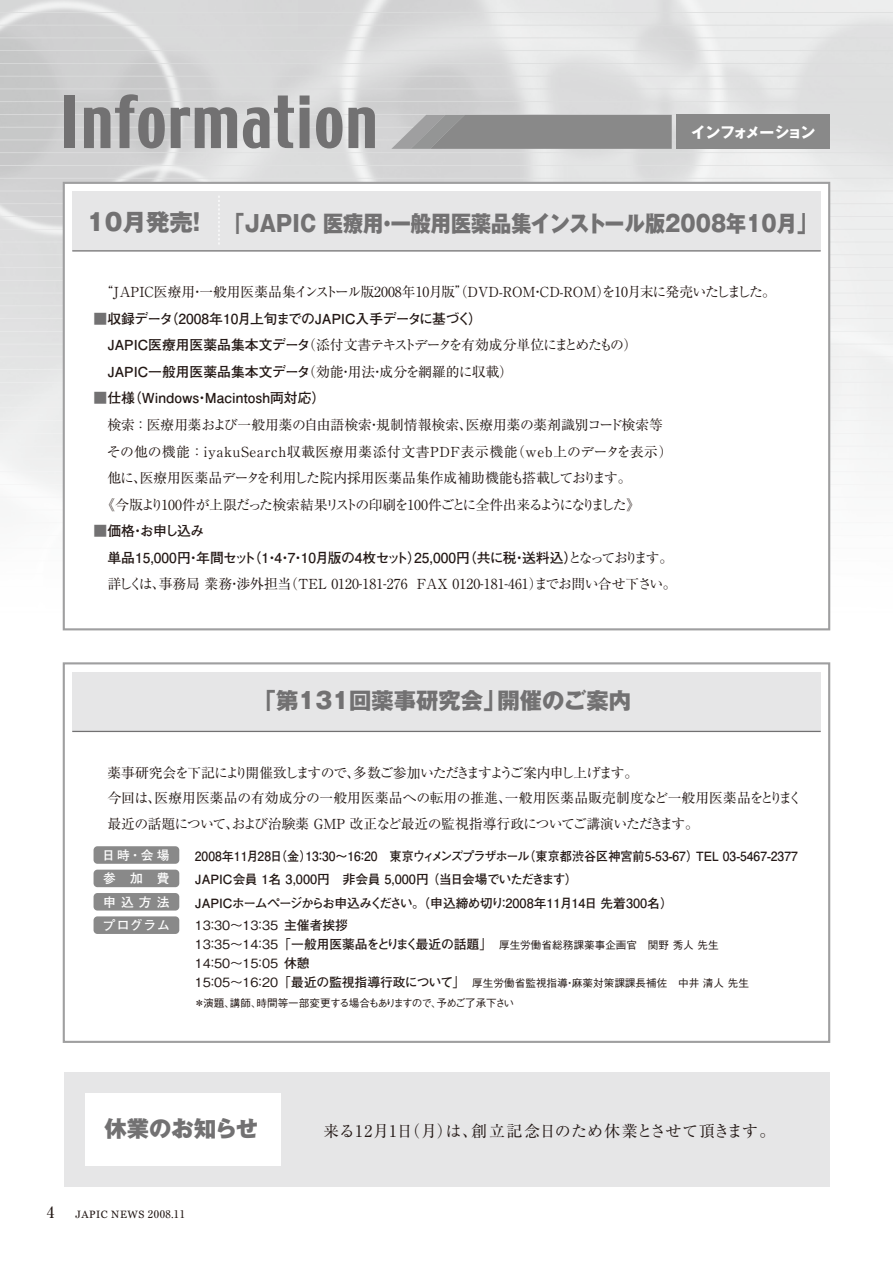
<style>
.page{position:relative;width:893px;height:1263px;background:#fff}
.page>*{position:absolute;margin:0;border:0;box-sizing:border-box;transform-origin:0 0}
.t1{font:63.75px "Techno";letter-spacing:.025em;color:#727172}
.t2{font:800 22.35px "Gothic MB101 Pro";color:#727172;scale:.9 1}
.t3{font:800 22.35px "Gothic MB101 Pro";color:#727172}
.t4{font:15.9px "Ryumin Pro";letter-spacing:.005em;color:#231815}
.t5{font:500 15.45px "Ryumin Pro";color:#231815}
.t6{font:700 14.85px "Gothic MB101 Pro";letter-spacing:-.085em;color:#fff}
.t7{font:13.8px "Ryumin Pro";letter-spacing:-.005em;color:#231815}
.t8{font:13.8px/25.5px "Ryumin Pro";letter-spacing:-.03em;color:#231815}
.t9{font:700 13.8px/26.5px "Futo Go B101 Pro";color:#231815}
.t10{font:13.8px "Ryumin Pro";letter-spacing:-.095em;color:#231815}
.t11{font:13.8px "Ryumin Pro";letter-spacing:.04em;color:#231815}
.t12{font:700 13.8px "Futo Go B101 Pro";letter-spacing:-.08em;color:#231815}
.t13{font:700 12.75px/23.4px "Futo Go B101 Pro";color:#231815;scale:.95 1}
.t14{font:500 12.75px "Gothic BBB Pro";color:#231815}
.t15{font:700 12.75px/23.4px "Futo Go B101 Pro";letter-spacing:.245em;color:#fff;text-align:justify}
.t16{font:500 10.65px/19.4px "Gothic BBB Pro";color:#231815}
.t17{font:10.65px "Georgia";letter-spacing:.05em;color:#231815}
.s1{font-size:23.4px}
.s2{color:#727172}
.s3{font-family:"Futo Go B101 Pro";font-weight:700}
.s4{font-family:"Ryumin Pro";font-weight:400}
.s5{font-size:12.75px}
.s6{font-family:"Futo Go B101 Pro";font-weight:700;font-size:12.75px}
.s7{font-family:"Ryumin Pro";font-weight:500}
</style>
<div class="page">
<svg style="left:0;top:12px;width:893px;height:613px"></svg>
<div style="left:63px;top:662px;width:767px;height:381px;border:2px solid #9f9fa0"></div>
<div style="left:63px;top:182px;width:767px;height:448px;background:#fff;border:2px solid #9f9fa0"></div>
<div style="left:72px;top:191px;width:749px;height:60px;background:#e6e6e7"></div>
<hr style="left:72px;top:250px;width:749px;height:2px;background:#727172">
<div style="left:72px;top:672px;width:749px;height:59px;background:#e6e6e7"></div>
<hr style="left:72px;top:731px;width:749px;height:1px;background:#727172">
<div style="left:64px;top:1071px;width:765px;height:115px;background:#e6e6e7"></div>
<div style="left:85px;top:1093px;width:196px;height:72px;background:#fff"></div>
<svg style="left:218px;top:196px;width:2px;height:48px"></svg>
<svg style="left:391px;top:115px;width:281px;height:34px;background:#909090"></svg>
<div style="left:676px;top:115px;width:153px;height:34px;background:#898989"></div>
<div style="left:94px;top:846px;width:85px;height:18px;background:#898989;border-radius:4px"></div>
<div style="left:94px;top:870px;width:85px;height:17px;background:#898989;border-radius:4px"></div>
<div style="left:94px;top:893px;width:85px;height:17px;background:#898989;border-radius:4px"></div>
<div style="left:94px;top:916px;width:85px;height:18px;background:#898989;border-radius:4px"></div>
<h1 class="t1" style="left:60px;top:79px;width:320px">Information</h1>
<p class="t6" style="left:691px;top:120px;width:126px">インフォメーション</p>
<h2 class="t2" style="left:87px;top:204px;width:812px"><span class="s1">10月発売!</span> 「JAPIC 医療用・一般用医薬品集インストール版2008年10月」</h2>
<p class="t7" style="left:94px;top:281px;width:684px">　“JAPIC医療用・一般用医薬品集インストール版2008年10月版”（DVD-ROM・CD-ROM）を10月末に発売いたしました。</p>
<p class="t12" style="left:94px;top:307px;width:390px"><span class="s2">■</span>収録データ（2008年10月上旬までのＪＡＰＩＣ入手データに基づく）</p>
<p class="t10" style="left:107px;top:334px;width:531px"><span class="s3">JAPIC医療用医薬品集本文データ</span>（添付文書テキストデータを有効成分単位にまとめたもの）</p>
<p class="t9" style="left:107px;top:356px;width:407px">JAPIC一般用医薬品集本文データ<span class="s4">（効能・用法・成分を網羅的に収載）</span></p>
<p class="t9" style="left:94px;top:383px;width:234px"><span class="s2">■</span>仕様（Windows・Macintosh両対応）</p>
<p class="t7" style="left:107px;top:414px;width:557px">検索 ：医療用薬および一般用薬の自由語検索・規制情報検索、医療用薬の薬剤識別コード検索等</p>
<p class="t11" style="left:107px;top:440px;width:567px">その他の機能 ：iyakuSearch収載医療用薬添付文書PDF表示機能（web上のデータを表示）</p>
<p class="t7" style="left:107px;top:467px;width:526px">他に、医療用医薬品データを利用した院内採用医薬品集作成補助機能も搭載しております。</p>
<p class="t10" style="left:101px;top:494px;width:540px">《今版より100件が上限だった検索結果リストの印刷を100件ごとに全件出来るようになりました》</p>
<p class="t9" style="left:107px;top:516px;width:567px;text-indent:-14px"><span class="s2">■</span>価格・お申し込み<br>単品15,000円・年間セット（1・4・7・10月版の4枚セット）25,000円（共に税・送料込）<span class="s4">となっております。</span></p>
<p class="t7" style="left:107px;top:573px;width:571px">詳しくは、事務局 業務・渉外担当（TEL 0120-181-276 FAX 0120-181-461）までお問い合せ下さい。</p>
<h2 class="t3" style="left:254px;top:682px;width:379px">「第131回薬事研究会」開催のご案内</h2>
<p class="t8" style="left:94px;top:759px;width:710px">　薬事研究会を下記により開催致しますので、多数ご参加いただきますようご案内申し上げます。<br>　今回は、医療用医薬品の有効成分の一般用医薬品への転用の推進、一般用医薬品販売制度など一般用医薬品をとりまく　最近の話題について、および治験薬 GMP 改正など最近の監視指導行政についてご講演いただきます。</p>
<p class="t13" style="left:195px;top:843px;width:636px">2008年11月28日（金）13：30～16：20　東京ウィメンズプラザホール（東京都渋谷区神宮前5-53-67）TEL 03-5467-2377<br>JAPIC会員 1名 3,000円　非会員 5,000円 （当日会場でいただきます）<br>JAPICホームページからお申込みください。（申込締め切り：2008年11月14日 先着300名）</p>
<p class="t15" style="left:102px;top:842px;width:69px">日時・会場参加費申込方法プログラム</p>
<p class="t14" style="left:195px;top:915px;width:155px">13：30～13：35 <span class="s3">主催者挨拶</span></p>
<p class="t16" style="left:195px;top:934px;width:525px"><span class="s5">13：35～14：35</span><span class="s6">「一般用医薬品をとりまく最近の話題」　</span>厚生労働省総務課薬事企画官　関野 秀人 先生</p>
<p class="t14" style="left:195px;top:953px;width:116px">14：50～15：05 <span class="s3">休憩</span></p>
<p class="t16" style="left:194px;top:972px;width:556px"><span class="s5">15：05～16：20</span><span class="s6">「最近の監視指導行政について」　</span>厚生労働省監視指導・麻薬対策課課長補佐　中井 清人 先生＊演題、講師、時間等一部変更する場合もありますので、予めご了承下さい</p>
<h2 class="t3" style="left:105px;top:1110px;width:155px">休業のお知らせ</h2>
<p class="t4" style="left:323px;top:1118px;width:454px">来る12月1日（月）は、創立記念日のため休業とさせて頂きます。</p>
<p class="t5" style="left:47px;top:1200px;width:9px">4</p>
<p class="t17" style="left:75px;top:1208px;width:111px">JAPIC NEWS <span class="s7">2008.11</span></p>
</div>
